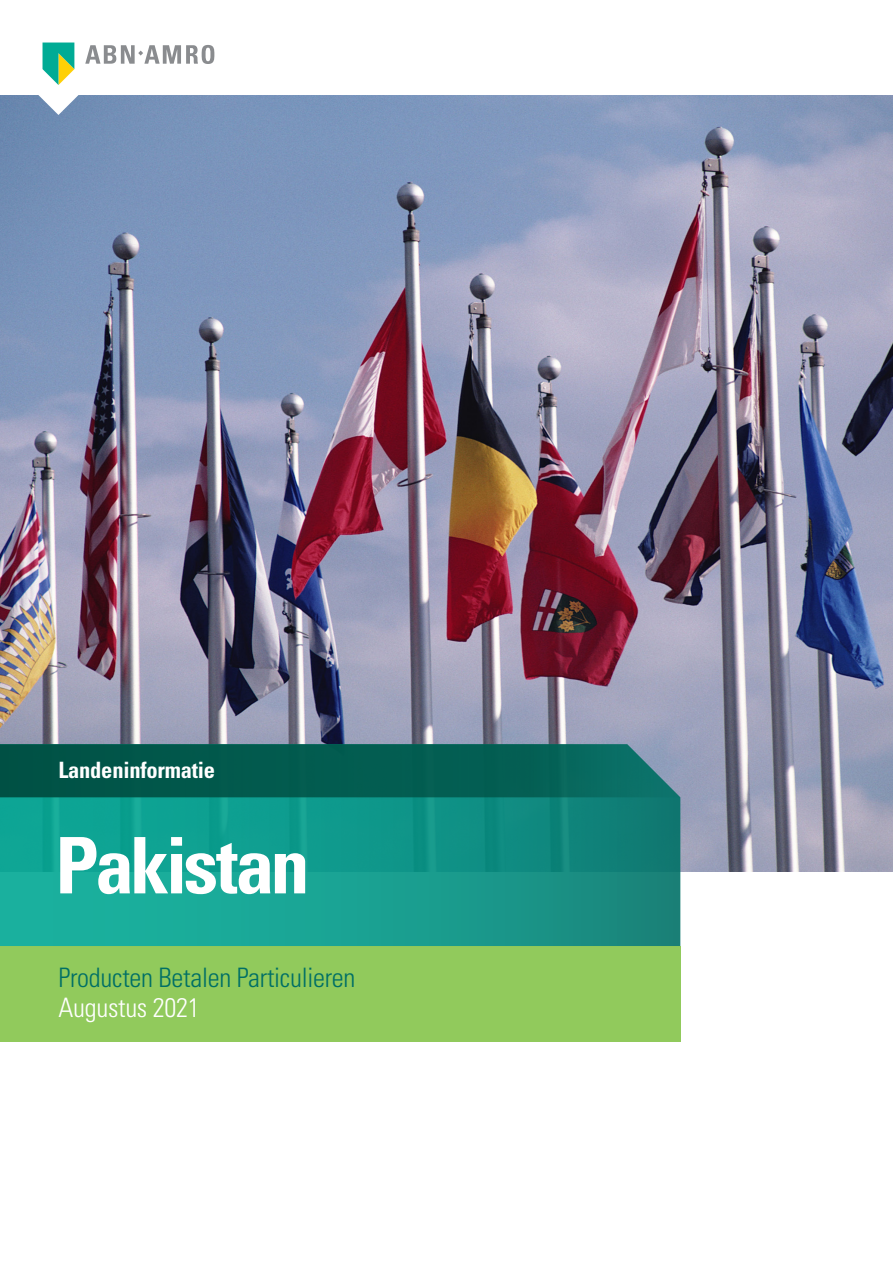
<style>
.page{position:relative;width:893px;height:1263px;background:#fff}
.page>*{position:absolute;margin:0;border:0;box-sizing:border-box;transform-origin:0 0}
.XX_Cover-subtitle{font:700 condensed 78px "Univers LT Std";letter-spacing:-.045em;color:#fff}
.cover_info{font:300 condensed 26.85px "Univers LT Std";letter-spacing:-.01em;color:#006f65}
.cover_info-2{font:300 condensed 26.85px "Univers LT Std";letter-spacing:-.01em;color:#fff}
.descriptor{font:700 condensed 22.5px "Univers LT Std";letter-spacing:-.01em;color:#fff}
</style>
<div class="page">
<img style="left:0;top:96px;width:893px;height:776px">
<svg style="left:28px;top:43px;width:186px;height:72px"></svg>
<svg style="left:0;top:797px;width:680px;height:149px;background:#149a8c"></svg>
<svg style="left:0;top:744px;width:680px;height:53px;background:#085f54"></svg>
<div style="left:0;top:946px;width:680px;height:96px;background:#91ca5c"></div>
<p class="descriptor" style="left:58px;top:756px;width:158px">Landeninformatie</p>
<p class="XX_Cover-subtitle" style="left:55px;top:818px;width:256px">Pakistan</p>
<p class="cover_info" style="left:58px;top:961px;width:299px">Producten Betalen Particulieren</p>
<p class="cover_info-2" style="left:58px;top:992px;width:143px">Augustus 2021</p>
</div>
